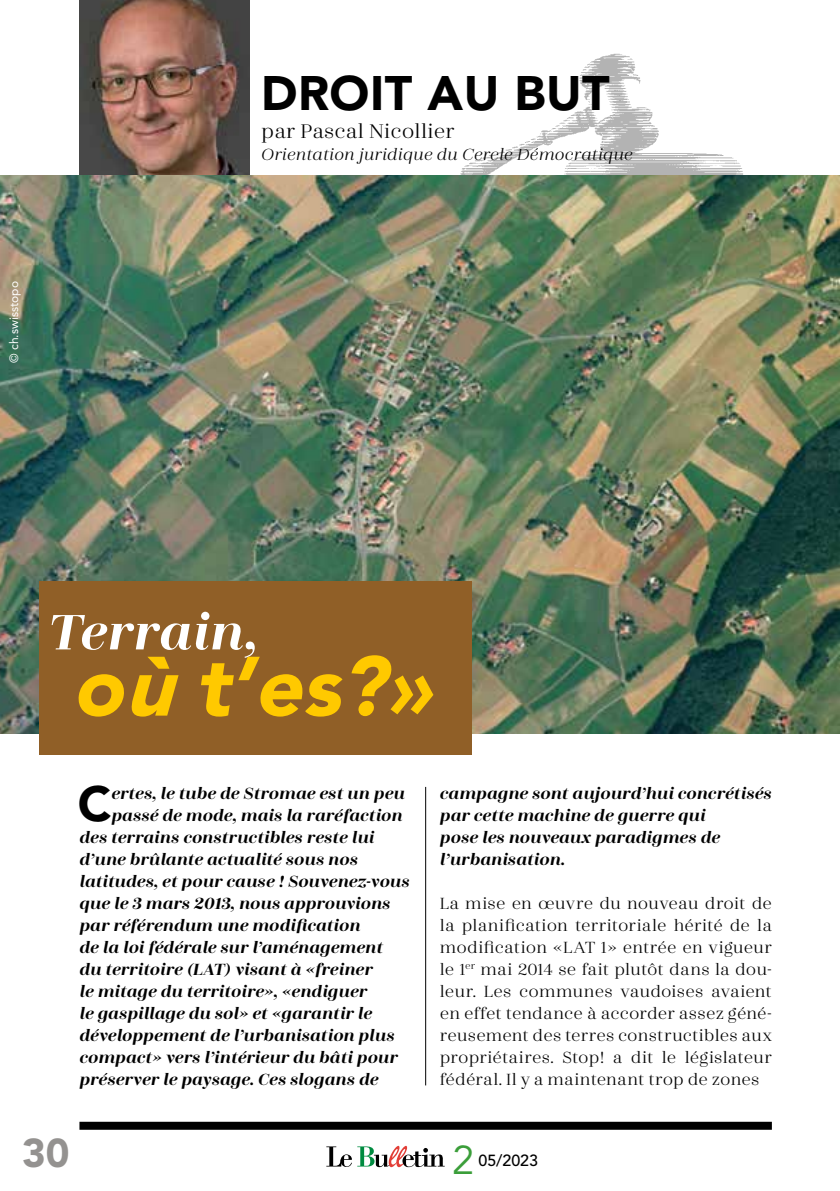
<style>
.page{position:relative;width:840px;height:1191px;background:#fff}
.page>*{position:absolute;margin:0;border:0;box-sizing:border-box;transform-origin:0 0}
.t1{font:italic 900 83.2px "Avenir";color:#ffc900}
.t2{font:italic 700 55.4px "Zahrah";color:#fff}
.t3{font:900 49px "Avenir";color:#000}
.t4{font:900 48px "Avenir";letter-spacing:.01em;color:#000}
.t5{font:900 40px "Avenir";color:#949290}
.t6{font:40px "Avenir";color:#3b9e3a}
.t7{font:22px "Zahrah";letter-spacing:.01em;color:#000}
.t8{font:italic 700 18px/22px "Zahrah";color:#000}
.t9{font:18px/22px "Zahrah";letter-spacing:.01em;color:#000;text-align:justify}
.t10{font:italic 18px "Zahrah";letter-spacing:.01em;color:#000}
.t11{font:500 16px "Avenir";color:#000}
.t12{font:12px "Avenir";color:#fff}
</style>
<div class="page">
<svg style="left:326px;top:1145px;width:118px;height:22px"></svg>
<div style="left:79px;top:1121px;width:692px;height:8px;background:#000"></div>
<img style="left:392px;top:53px;width:352px;height:123px">
<img style="left:79px;top:0;width:170px;height:176px">
<img style="left:0;top:176px;width:839px;height:557px">
<div style="left:40px;top:581px;width:432px;height:174px;background:#905f27"></div>
<hr style="left:425px;top:787px;width:1px;height:298px;background:#000">
<p class="t12" style="left:4px;top:363px;width:83px;rotate:-90deg">© ch.swisstopo</p>
<h3 class="t4" style="left:261px;top:64px;width:350px">DROIT AU BUT</h3>
<p class="t7" style="left:261px;top:119px;width:195px">par Pascal Nicollier</p>
<p class="t10" style="left:261px;top:144px;width:373px">Orientation juridique du Cercle Démocratique</p>
<h2 class="t2" style="left:48px;top:600px;width:211px">Terrain,</h2>
<h1 class="t1" style="left:73px;top:621px;width:360px">où t’es?»</h1>
<h3 class="t3" style="left:78px;top:774px;width:35px">C</h3>
<p class="t8" style="left:111px;top:782px;width:295px">ertes, le tube de Stromae est un peu</p>
<p class="t8" style="left:111px;top:804px;width:292px">passé de mode, mais la raréfaction</p>
<p class="t8" style="left:79px;top:826px;width:296px">des terrains constructibles reste lui</p>
<p class="t8" style="left:79px;top:848px;width:280px">d’une brûlante actualité sous nos</p>
<p class="t8" style="left:79px;top:870px;width:332px">latitudes, et pour cause ! Souvenez-vous</p>
<p class="t8" style="left:79px;top:892px;width:312px">que le 3 mars 2013, nous approuvions</p>
<p class="t8" style="left:79px;top:914px;width:282px">par référendum une modification</p>
<p class="t8" style="left:79px;top:936px;width:305px">de la loi fédérale sur l’aménagement</p>
<p class="t8" style="left:79px;top:958px;width:295px">du territoire (LAT) visant à «freiner</p>
<p class="t8" style="left:79px;top:980px;width:289px">le mitage du territoire», «endiguer</p>
<p class="t8" style="left:79px;top:1002px;width:294px">le gaspillage du sol» et «garantir le</p>
<p class="t8" style="left:79px;top:1024px;width:317px">développement de l’urbanisation plus</p>
<p class="t8" style="left:79px;top:1046px;width:320px">compact» vers l’intérieur du bâti pour</p>
<p class="t8" style="left:79px;top:1068px;width:300px">préserver le paysage. Ces slogans de</p>
<p class="t8" style="left:439px;top:782px;width:333px">campagne sont aujourd’hui concrétisés par cette machine de guerre qui<br>pose les nouveaux paradigmes de l’urbanisation.</p>
<p class="t9" style="left:439px;top:892px;width:333px">La mise en œuvre du nouveau droit de la planification territoriale hérité de la modification «LAT 1» entrée en vigueur le 1<sup>er</sup> mai 2014 se fait plutôt dans la dou&shy;leur. Les communes vaudoises avaient en effet tendance à accorder assez géné&shy;reusement des terres constructibles aux propriétaires. Stop! a dit le législateur fédéral. Il y a maintenant trop de zones</p>
<h3 class="t5" style="left:22px;top:1128px;width:49px">30</h3>
<h3 class="t6" style="left:452px;top:1136px;width:24px">2</h3>
<p class="t11" style="left:478px;top:1151px;width:61px">05/2023</p>
</div>
